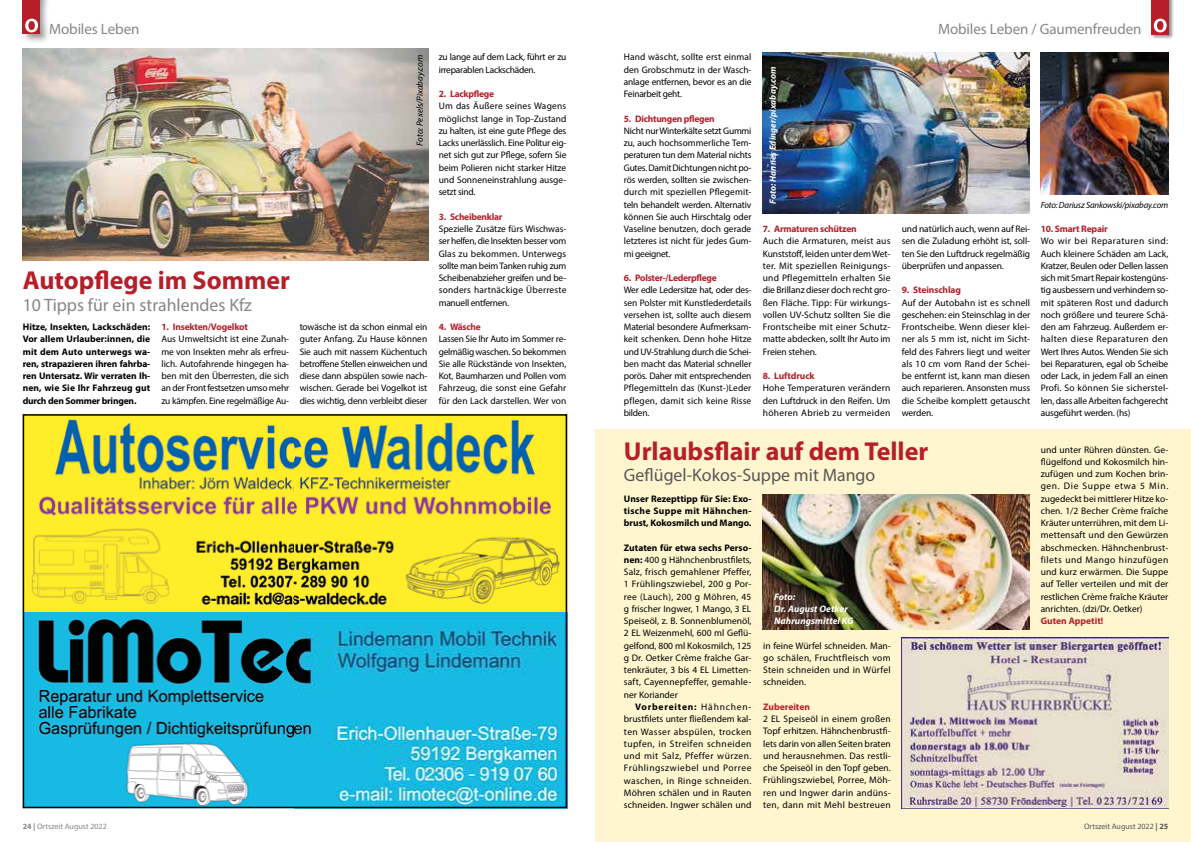
<style>
.page{position:relative;width:1191px;height:842px;background:#fff}
.page>*{position:absolute;margin:0;border:0;box-sizing:border-box;transform-origin:0 0}
.t1{font:700 26px "Myriad Pro";color:#b61f29}
.t2{font:18px "Myriad Pro";color:#575756}
.t3{font:18px "Myriad Pro";color:#878787}
.t4{font:15px "Myriad Pro";letter-spacing:-.005em;color:#878787}
.t5{font:9.5px/12.3px "Myriad Pro";color:#000;text-align:justify}
.t6{font:700 9.5px/12.3px "Myriad Pro";color:#000;text-align:justify}
.t7{font:700 9.5px "Myriad Pro";letter-spacing:-.02em;color:#b61f29}
.t8{font:9.5px/12.3px "Myriad Pro";letter-spacing:-.025em;color:#000}
.t9{font:italic 700 9.5px/12.3px "Myriad Pro";letter-spacing:.01em;color:#fff}
.t10{font:700 9.5px "Myriad Pro";color:#b61f29}
.t11{font:italic 9px "Myriad Pro";letter-spacing:-.015em;color:#000}
.t12{font:italic 700 9px "Myriad Pro";letter-spacing:.01em;color:#fff}
.t13{font:italic 9px "Myriad Pro";letter-spacing:.005em;color:#000}
.t14{font:8px "Myriad Pro";color:#878787}
.t15{font:8px "Myriad Pro";color:#575756}
.s1{font-weight:700}
</style>
<div class="page">
<div style="left:21px;top:0;width:29px;height:44px;background:#000;opacity:.41"></div>
<div style="left:23px;top:0;width:17px;height:34px;background:#b61f29"></div>
<svg style="left:25px;top:19px;width:13px;height:13px"></svg>
<div style="left:1150px;top:0;width:23px;height:39px;background:#000;opacity:.44"></div>
<div style="left:1151px;top:0;width:17px;height:34px;background:#b61f29"></div>
<svg style="left:1153px;top:19px;width:13px;height:13px"></svg>
<img style="left:26px;top:417px;width:538px;height:388px">
<div style="left:23px;top:414px;width:544px;height:394px;border:2px solid #000"></div>
<img style="left:763px;top:52px;width:266px;height:161px">
<img style="left:1040px;top:52px;width:128px;height:142px">
<img style="left:23px;top:48px;width:405px;height:212px">
<div style="left:595px;top:429px;width:596px;height:413px;background:#fff6d0"></div>
<img style="left:763px;top:495px;width:266px;height:134px">
<img style="left:901px;top:637px;width:267px;height:171px">
<h3 class="t4" style="left:49px;top:20px;width:92px">Mobiles Leben</h3>
<h3 class="t4" style="left:938px;top:20px;width:205px">Mobiles Leben / Gaumenfreuden</h3>
<h1 class="t1" style="left:23px;top:263px;width:269px">Autopflege im Sommer</h1>
<h2 class="t3" style="left:23px;top:293px;width:231px">10 Tipps für ein strahlendes Kfz</h2>
<p class="t7" style="left:161px;top:321px;width:88px">1. Insekten/Vogelkot</p>
<p class="t5" style="left:161px;top:333px;width:129px">Aus Umweltsicht ist eine Zunah&shy;me von Insekten mehr als erfreu&shy;lich. Autofahrende hingegen ha&shy;ben mit den Überresten, die sich an der Front festsetzen umso mehr zu kämpfen. Eine regelmäßige Au-</p>
<p class="t6" style="left:23px;top:320px;width:129px">Hitze, Insekten, Lackschäden:<br>Vor allem Urlauber:innen, die mit dem Auto unterwegs wa&shy;ren, strapazieren ihren fahrba&shy;ren Untersatz. Wir verraten Ih&shy;nen, wie Sie Ihr Fahrzeug gut durch den Sommer bringen.</p>
<p class="t14" style="left:23px;top:822px;width:86px"><span class="s1">24 |</span> Ortszeit August 2022</p>
<p class="t8" style="left:439px;top:51px;width:129px">zu lange auf dem Lack, führt er zu irreparablen Lackschäden.</p>
<p class="t7" style="left:439px;top:88px;width:57px">2. Lackpflege</p>
<p class="t5" style="left:439px;top:100px;width:129px">Um das Äußere seines Wagens möglichst lange in Top-Zustand zu halten, ist eine gute Pflege des Lacks unerlässlich. Eine Politur eig&shy;net sich gut zur Pflege, sofern Sie beim Polieren nicht starker Hitze und Sonneneinstrahlung ausge&shy;setzt sind.</p>
<p class="t7" style="left:439px;top:210px;width:65px">3. Scheibenklar</p>
<p class="t5" style="left:439px;top:223px;width:129px">Spezielle Zusätze fürs Wischwas&shy;ser helfen, die Insekten besser vom Glas zu bekommen. Unterwegs sollte man beim Tanken ruhig zum Scheibenabzieher greifen und be&shy;sonders hartnäckige Überreste manuell entfernen.</p>
<p class="t7" style="left:439px;top:321px;width:43px">4. Wäsche</p>
<p class="t5" style="left:439px;top:333px;width:129px">Lassen Sie Ihr Auto im Sommer re&shy;gelmäßig waschen. So bekommen Sie alle Rückstände von Insekten, Kot, Baumharzen und Pollen vom Fahrzeug, die sonst eine Gefahr für den Lack darstellen. Wer von</p>
<p class="t5" style="left:624px;top:51px;width:129px">Hand wäscht, sollte erst einmal den Grobschmutz in der Wasch&shy;anlage entfernen, bevor es an die Feinarbeit geht.</p>
<p class="t7" style="left:624px;top:112px;width:92px">5. Dichtungen pflegen</p>
<p class="t5" style="left:624px;top:124px;width:129px">Nicht nur Winterkälte setzt Gummi zu, auch hochsommerliche Tem&shy;peraturen tun dem Material nichts Gutes. Damit Dichtungen nicht po&shy;rös werden, sollten sie zwischen&shy;durch mit speziellen Pflegemit&shy;teln behandelt werden. Alternativ können Sie auch Hirschtalg oder Vaseline benutzen, doch gerade letzteres ist nicht für jedes Gum&shy;mi geeignet.</p>
<p class="t7" style="left:624px;top:272px;width:94px">6. Polster-/Lederpflege</p>
<p class="t5" style="left:624px;top:284px;width:129px">Wer edle Ledersitze hat, oder des&shy;sen Polster mit Kunstlederdetails versehen ist, sollte auch diesem Material besondere Aufmerksam&shy;keit schenken. Denn hohe Hitze und UV-Strahlung durch die Schei&shy;ben macht das Material schneller porös. Daher mit entsprechenden Pflegemitteln das (Kunst-)Leder pflegen, damit sich keine Risse bilden.</p>
<p class="t13" style="left:414px;top:146px;width:92px;rotate:-90deg">Foto: Pexels/Pixabay.com</p>
<p class="t12" style="left:767px;top:204px;width:139px;rotate:-90deg">Foto: Hannes Edinger/pixabay.com</p>
<p class="t7" style="left:763px;top:223px;width:96px">7. Armaturen schützen</p>
<p class="t5" style="left:763px;top:235px;width:129px">Auch die Armaturen, meist aus Kunststoff, leiden unter dem Wet&shy;ter. Mit speziellen Reinigungs&shy;und Pflegemitteln erhalten Sie die Brillanz dieser doch recht gro&shy;ßen Fläche. Tipp: Für wirkungs&shy;vollen UV-Schutz sollten Sie die Frontscheibe mit einer Schutz&shy;matte abdecken, sollt Ihr Auto im Freien stehen.</p>
<p class="t7" style="left:763px;top:370px;width:53px">8. Luftdruck</p>
<p class="t5" style="left:763px;top:382px;width:129px">Hohe Temperaturen verändern den Luftdruck in den Reifen. Um höheren Abrieb zu vermeiden</p>
<p class="t5" style="left:300px;top:321px;width:129px">towäsche ist da schon einmal ein guter Anfang. Zu Hause können Sie auch mit nassem Küchentuch betroffene Stellen einweichen und diese dann abspülen sowie nach&shy;wischen. Gerade bei Vogelkot ist dies wichtig, denn verbleibt dieser</p>
<p class="t5" style="left:901px;top:223px;width:130px">und natürlich auch, wenn auf Rei&shy;sen die Zuladung erhöht ist, soll&shy;ten Sie den Luftdruck regelmäßig überprüfen und anpassen.</p>
<p class="t7" style="left:901px;top:284px;width:61px">9. Steinschlag</p>
<p class="t5" style="left:901px;top:296px;width:130px">Auf der Autobahn ist es schnell geschehen: ein Steinschlag in der Frontscheibe. Wenn dieser klei&shy;ner als 5 mm ist, nicht im Sicht&shy;feld des Fahrers liegt und weiter als 10 cm vom Rand der Schei&shy;be entfernt ist, kann man diesen auch reparieren. Ansonsten muss die Scheibe komplett getauscht werden.</p>
<h1 class="t1" style="left:624px;top:434px;width:306px">Urlaubsflair auf dem Teller</h1>
<h2 class="t2" style="left:624px;top:464px;width:253px">Geflügel-Kokos-Suppe mit Mango</h2>
<p class="t6" style="left:624px;top:492px;width:129px">Unser Rezepttipp für Sie: Exo&shy;tische Suppe mit Hähnchen&shy;brust, Kokosmilch und Mango.</p>
<p class="t5" style="left:624px;top:541px;width:129px"><span class="s1">Zutaten für etwa sechs Perso&shy;nen:</span> 400 g Hähnchenbrustfilets, Salz, frisch gemahlener Pfeffer, 1 Frühlingszwiebel, 200 g Por&shy;ree (Lauch), 200 g Möhren, 45 g frischer Ingwer, 1 Mango, 3 EL Speiseöl, z. B. Sonnenblumenöl, 2 EL Weizenmehl, 600 ml Geflü&shy;gelfond, 800 ml Kokosmilch, 125 g Dr. Oetker Crème fraîche Gar&shy;tenkräuter, 3 bis 4 EL Limetten&shy;saft, Cayennepfeffer, gemahle&shy;ner Koriander</p>
<p class="t5" style="left:624px;top:700px;width:129px;text-indent:11px"><span class="s1">Vorbereiten:</span> Hähnchen&shy;brustfilets unter fließendem kal&shy;ten Wasser abspülen, trocken tupfen, in Streifen schneiden und mit Salz, Pfeffer würzen.<br>Frühlingszwiebel und Porree waschen, in Ringe schneiden.<br>Möhren schälen und in Rauten schneiden. Ingwer schälen und</p>
<p class="t9" style="left:774px;top:590px;width:23px">Foto:</p>
<p class="t9" style="left:957px;top:590px;width:8px">©</p>
<p class="t9" style="left:774px;top:602px;width:81px">Dr. August Oetker<br>Nahrungsmittel KG</p>
<p class="t5" style="left:763px;top:639px;width:129px">in feine Würfel schneiden. Man&shy;go schälen, Fruchtfleisch vom Stein schneiden und in Würfel schneiden.</p>
<p class="t10" style="left:763px;top:700px;width:48px">Zubereiten</p>
<p class="t5" style="left:763px;top:713px;width:129px">2 EL Speiseöl in einem großen Topf erhitzen. Hähnchenbrustfi&shy;lets darin von allen Seiten braten und herausnehmen. Das restli&shy;che Speiseöl in den Topf geben.<br>Frühlingszwiebel, Porree, Möh&shy;ren und Ingwer darin andüns&shy;ten, dann mit Mehl bestreuen</p>
<p class="t11" style="left:1040px;top:199px;width:129px">Foto: Dariusz Sankowski/pixabay.com</p>
<p class="t7" style="left:1040px;top:223px;width:69px">10. Smart Repair</p>
<p class="t5" style="left:1040px;top:235px;width:129px">Wo wir bei Reparaturen sind:<br>Auch kleinere Schäden am Lack, Kratzer, Beulen oder Dellen lassen sich mit Smart Repair kostengüns&shy;tig ausbessern und verhindern so&shy;mit späteren Rost und dadurch noch größere und teurere Schä&shy;den am Fahrzeug. Außerdem er&shy;halten diese Reparaturen den Wert Ihres Autos. Wenden Sie sich bei Reparaturen, egal ob Scheibe oder Lack, in jedem Fall an einen Profi. So können Sie sicherstel&shy;len, dass alle Arbeiten fachgerecht ausgeführt werden. (hs)</p>
<p class="t5" style="left:1040px;top:443px;width:129px">und unter Rühren dünsten. Ge&shy;flügelfond und Kokosmilch hin&shy;zufügen und zum Kochen brin&shy;gen. Die Suppe etwa 5 Min. zugedeckt bei mittlerer Hitze ko&shy;chen. 1/2 Becher Crème fraîche Kräuter unterrühren, mit dem Li&shy;mettensaft und den Gewürzen abschmecken. Hähnchenbrust&shy;filets und Mango hinzufügen und kurz erwärmen. Die Suppe auf Teller verteilen und mit der restlichen Crème fraîche Kräuter anrichten. (dzi/Dr. Oetker)</p>
<p class="t10" style="left:1040px;top:615px;width:64px">Guten Appetit!</p>
<p class="t15" style="left:1084px;top:822px;width:86px">Ortszeit August 2022 <span class="s1">| 25</span></p>
</div>
